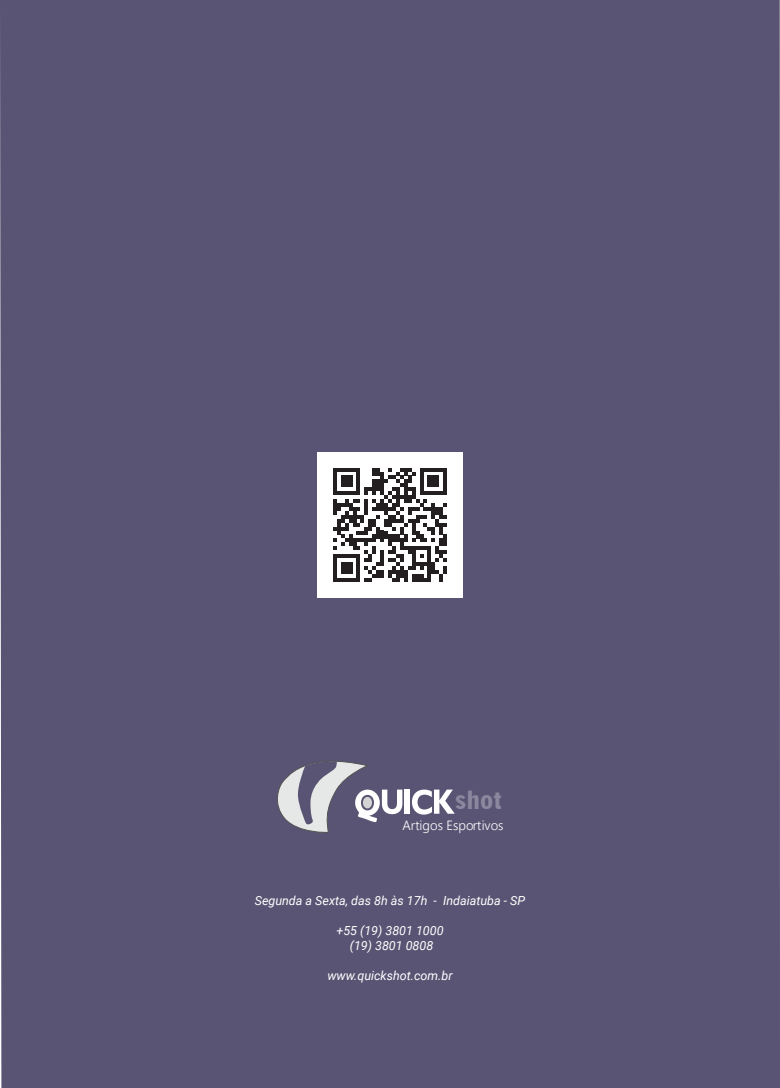
<style>
.page{position:relative;width:780px;height:1088px;background:#595473}
.page>*{position:absolute;margin:0;border:0;box-sizing:border-box;transform-origin:0 0}
.t1{font:24px "Geometric 706 BT Black Condensed B";color:#8a879e;scale:1.16 1}
.t2{font:300 13.38px "Segoe UI";color:#fff}
.t3{font:italic 12.5px/15px "Roboto";color:#fff;text-align:center}
</style>
<div class="page">
<div style="left:404px;top:789px;width:6px;height:25px;background:#fff"></div>
<svg style="left:412px;top:789px;width:43px;height:25px"></svg>
<svg style="left:271px;top:751px;width:131px;height:83px;background:#848196"></svg>
<div style="left:317px;top:452px;width:146px;height:145px;background:#fff"></div>
<svg style="left:333px;top:468px;width:114px;height:114px"></svg>
<h1 class="t1" style="left:455px;top:785px;width:42px">shot</h1>
<p class="t2" style="left:402px;top:813px;width:103px">Artigos Esportivos</p>
<p class="t3" style="left:255px;top:892px;width:272px">Segunda a Sexta, das 8h às 17h - Indaiatuba - SP</p>
<p class="t3" style="left:336px;top:922px;width:109px">+55 (19) 3801 1000 (19) 3801 0808</p>
<p class="t3" style="left:327px;top:967px;width:126px">www.quickshot.com.br</p>
</div>
